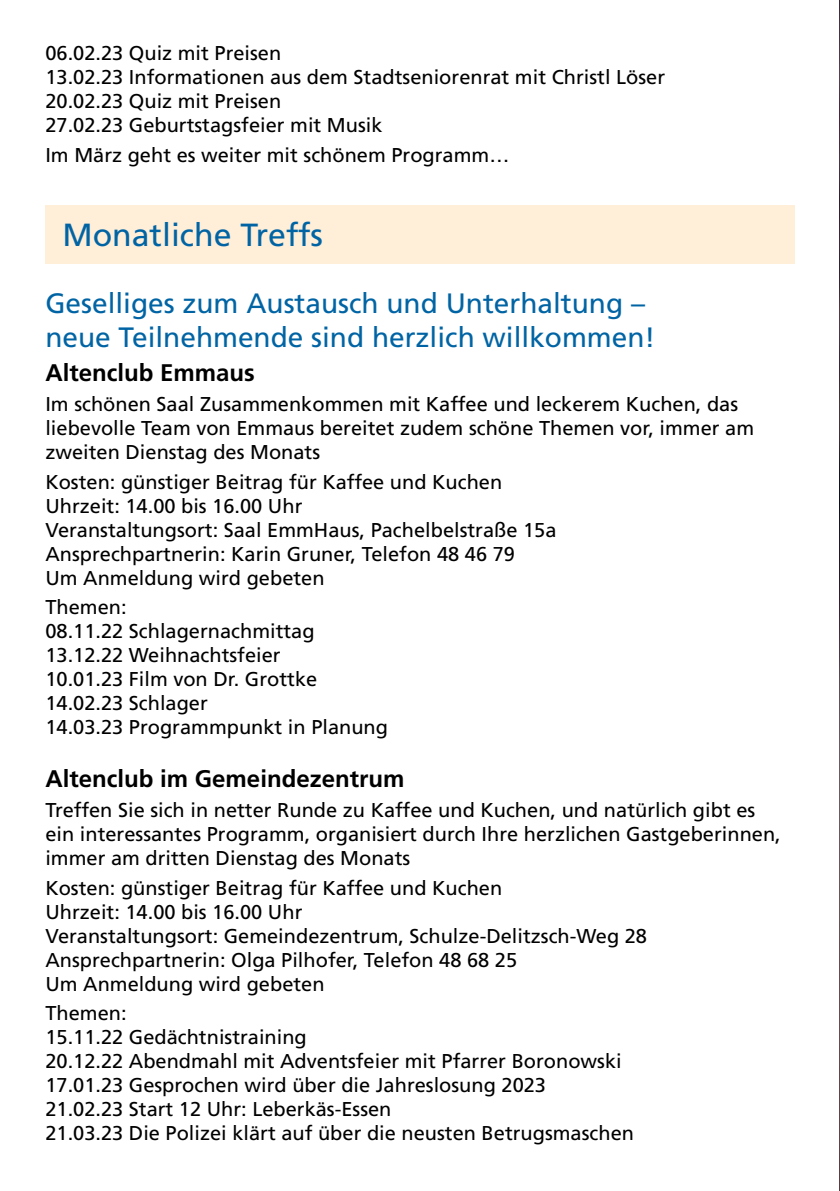
<style>
.page{position:relative;width:840px;height:1191px;background:#fff}
.page>*{position:absolute;margin:0;border:0;box-sizing:border-box;transform-origin:0 0}
.t1{font:32px "Frutiger LT Pro";color:#0064a4}
.t2{font:28px/33.6px "Frutiger LT Pro";color:#0064a4}
.t3{font:700 24px "Frutiger LT Pro";color:#000}
.t4{font:20px/24px "Frutiger LT Pro";color:#000}
</style>
<div class="page">
<img style="left:839px;top:0;width:1px;height:1191px">
<div style="left:45px;top:205px;width:749px;height:58px;background:#ffeed8"></div>
<p class="t4" style="left:45px;top:42px;width:621px">06.02.23 Quiz mit Preisen<br>13.02.23 Informationen aus dem Stadtseniorenrat mit Christl Löser 20.02.23 Quiz mit Preisen<br>27.02.23 Geburtstagsfeier mit Musik</p>
<p class="t4" style="left:45px;top:143px;width:465px">Im März geht es weiter mit schönem Programm…</p>
<h1 class="t1" style="left:62px;top:216px;width:262px">Monatliche Treffs</h1>
<h2 class="t2" style="left:45px;top:287px;width:611px">Geselliges zum Austausch und Unterhaltung – neue Teilnehmende sind herzlich willkommen!</h2>
<p class="t3" style="left:45px;top:358px;width:211px">Altenclub Emmaus</p>
<p class="t4" style="left:45px;top:392px;width:710px">Im schönen Saal Zusammenkommen mit Kaffee und leckerem Kuchen, das liebevolle Team von Emmaus bereitet zudem schöne Themen vor, immer am zweiten Dienstag des Monats</p>
<p class="t4" style="left:45px;top:470px;width:512px">Kosten: günstiger Beitrag für Kaffee und Kuchen Uhrzeit: 14.00 bis 16.00 Uhr<br>Veranstaltungsort: Saal EmmHaus, Pachelbelstraße 15a Ansprechpartnerin: Karin Gruner, Telefon 48 46 79<br>Um Anmeldung wird gebeten</p>
<p class="t4" style="left:45px;top:595px;width:344px">Themen:<br>08.11.22 Schlagernachmittag<br>13.12.22 Weihnachtsfeier<br>10.01.23 Film von Dr. Grottke<br>14.02.23 Schlager<br>14.03.23 Programmpunkt in Planung</p>
<p class="t3" style="left:45px;top:764px;width:360px">Altenclub im Gemeindezentrum</p>
<p class="t4" style="left:45px;top:798px;width:736px">Treffen Sie sich in netter Runde zu Kaffee und Kuchen, und natürlich gibt es ein interessantes Programm, organisiert durch Ihre herzlichen Gastgeberinnen, immer am dritten Dienstag des Monats</p>
<p class="t4" style="left:45px;top:875px;width:602px">Kosten: günstiger Beitrag für Kaffee und Kuchen<br>Uhrzeit: 14.00 bis 16.00 Uhr<br>Veranstaltungsort: Gemeindezentrum, Schulze-Delitzsch-Weg 28<br>Ansprechpartnerin: Olga Pilhofer, Telefon 48 68 25<br>Um Anmeldung wird gebeten</p>
<p class="t4" style="left:45px;top:1001px;width:589px">Themen:<br>15.11.22 Gedächtnistraining<br>20.12.22 Abendmahl mit Adventsfeier mit Pfarrer Boronowski 17.01.23 Gesprochen wird über die Jahreslosung 2023<br>21.02.23 Start 12 Uhr: Leberkäs-Essen<br>21.03.23 Die Polizei klärt auf über die neusten Betrugsmaschen</p>
</div>
